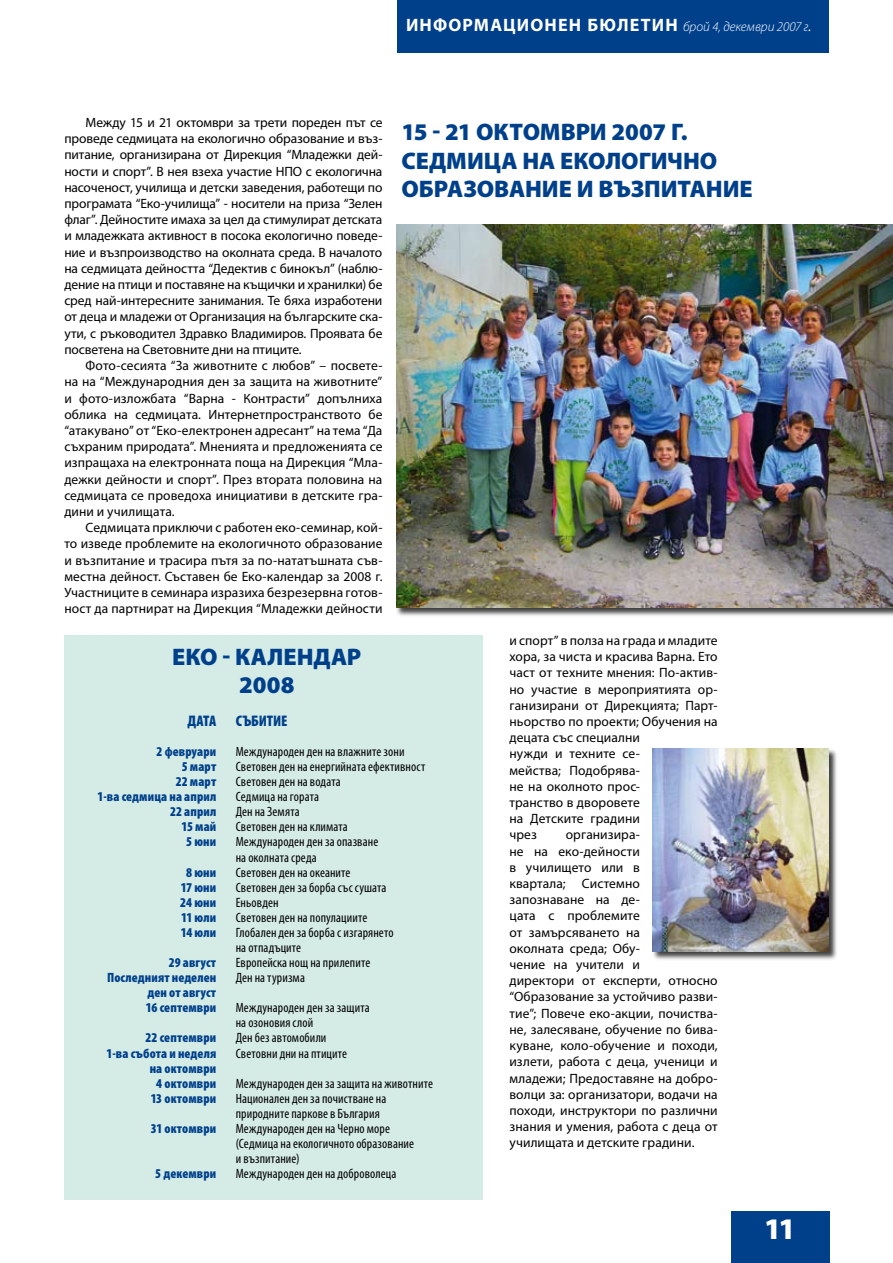
<style>
.page{position:relative;width:893px;height:1263px;background:#fff}
.page>*{position:absolute;margin:0;border:0;box-sizing:border-box;transform-origin:0 0}
.t1{font:900 30px "Myriad Pro";color:#fff}
.t2{font:900 24px/28.8px "Myriad Pro";letter-spacing:-.005em;color:#00408b}
.t3{font:700 18px "Myriad Pro";letter-spacing:.065em;color:#fff}
.t4{font:900 condensed 15.3px "Myriad Pro";letter-spacing:-.01em;color:#00408b}
.t5{font:13.5px/16.2px "Myriad Pro";letter-spacing:.005em;color:#000;text-align:justify}
.t6{font:condensed 13.5px/15.1px "Myriad Pro";letter-spacing:.01em;color:#000}
.t7{font:900 condensed 13.5px/15px "Myriad Pro";letter-spacing:.01em;color:#00408b}
.s1{font-weight:300;font-style:italic;font-size:13.5px}
.s2{font-weight:400;font-style:italic;font-size:13.5px}
</style>
<div class="page">
<div style="left:398px;top:0;width:431px;height:53px;background:#00408b"></div>
<div style="left:64px;top:635px;width:418px;height:564px;background:#d5ece6"></div>
<div style="left:395px;top:223px;width:498px;height:394px;background:#000;opacity:.75"></div>
<img style="left:396px;top:225px;width:497px;height:383px">
<div style="left:652px;top:747px;width:187px;height:214px;background:#000;opacity:.75"></div>
<img style="left:653px;top:749px;width:176px;height:202px">
<div style="left:731px;top:1211px;width:98px;height:52px;background:#00408b"></div>
<h3 class="t3" style="left:406px;top:13px;width:407px">ИНФОРМАЦИОНЕН БЮЛЕТИН <span class="s1">брой 4, декември 2007 г</span><span class="s2">.</span></h3>
<p class="t5" style="left:64px;top:114px;width:320px;text-indent:21px">Между 15 и 21 октомври за трети пореден път се проведе седмицата на екологично образование и въз&shy;питание, организирана от Дирекция “Младежки дей&shy;ности и спорт”. В нея взеха участие НПО с екологична насоченост, училища и детски заведения, работещи по програмата “Еко-училища” - носители на приза “Зелен флаг”. Дейностите имаха за цел да стимулират детската и младежката активност в посока екологично поведе&shy;ние и възпроизводство на околната среда. В началото на седмицата дейността “Дедектив с бинокъл” (наблю&shy;дение на птици и поставяне на къщички и хранилки) бе сред най-интересните занимания. Те бяха изработени от деца и младежи от Организация на българските ска&shy;ути, с ръководител Здравко Владимиров. Проявата бе посветена на Световните дни на птиците.</p>
<p class="t5" style="left:64px;top:357px;width:320px;text-indent:21px">Фото-сесията “За животните с любов” – посвете&shy;на на “Международния ден за защита на животните” и фото-изложбата “Варна - Контрасти” допълниха облика на седмицата. Интернетпространството бе “атакувано” от “Еко-електронен адресант” на тема “Да съхраним природата”. Мненията и предложенията се изпращаха на електронната поща на Дирекция “Мла&shy;дежки дейности и спорт”. През втората половина на седмицата се проведоха инициативи в детските гра&shy;дини и училищата.</p>
<p class="t5" style="left:64px;top:519px;width:320px;text-indent:21px">Седмицата приключи с работен еко-семинар, кой&shy;то изведе проблемите на екологичното образование и възпитание и трасира пътя за по-нататъшната съв&shy;местна дейност. Съставен бе Еко-календар за 2008 г.<br>Участниците в семинара изразиха безрезервна готов&shy;ност да партнират на Дирекция “Младежки дейности</p>
<h2 class="t2" style="left:401px;top:116px;width:92px">15 - 21 октомври</h2>
<h2 class="t2" style="left:401px;top:116px;width:353px;text-indent:210px">2007 г.<br>СЕДМИЦА НА ЕКОЛОГИЧНО<br>ОБРАЗОВАНИЕ И ВЪЗПИТАНИЕ</h2>
<h2 class="t2" style="left:172px;top:641px;width:191px;line-height:28px;text-align:center">ЕКО - КАЛЕНДАР<br>2008</h2>
<p class="t4" style="left:187px;top:711px;width:30px">ДАТА</p>
<p class="t4" style="left:236px;top:711px;width:53px">СЪБИТИЕ</p>
<p class="t7" style="left:157px;top:743px;width:61px">2 февруари</p>
<p class="t6" style="left:236px;top:744px;width:170px">Международен ден навлажнитезони</p>
<p class="t7" style="left:182px;top:759px;width:36px">5 март</p>
<p class="t6" style="left:236px;top:759px;width:191px">Световен ден наенергийнатаефективност</p>
<p class="t7" style="left:176px;top:774px;width:42px">22 март</p>
<p class="t6" style="left:236px;top:774px;width:106px">Световен ден наводата</p>
<p class="t7" style="left:98px;top:789px;width:120px">1-ва седмица на април</p>
<p class="t6" style="left:236px;top:789px;width:85px">Седмица нагората</p>
<p class="t7" style="left:170px;top:804px;width:48px">22 април</p>
<p class="t6" style="left:236px;top:804px;width:65px">Ден наЗемята</p>
<p class="t7" style="left:182px;top:819px;width:36px">15 май</p>
<p class="t6" style="left:236px;top:819px;width:114px">Световен ден наклимата</p>
<p class="t7" style="left:186px;top:834px;width:32px">5юни</p>
<p class="t6" style="left:236px;top:834px;width:144px">Международен ден заопазване наоколнатасреда</p>
<p class="t7" style="left:186px;top:864px;width:32px">8юни</p>
<p class="t6" style="left:236px;top:864px;width:116px">Световен ден наокеаните</p>
<p class="t7" style="left:181px;top:879px;width:37px">17юни</p>
<p class="t6" style="left:236px;top:879px;width:152px">Световен ден заборбасъс сушата</p>
<p class="t7" style="left:180px;top:894px;width:38px">24юни</p>
<p class="t6" style="left:236px;top:894px;width:44px">Еньовден</p>
<p class="t7" style="left:181px;top:909px;width:37px">11юли</p>
<p class="t6" style="left:236px;top:910px;width:133px">Световен ден на популациите</p>
<p class="t7" style="left:181px;top:924px;width:37px">14юли</p>
<p class="t6" style="left:236px;top:925px;width:159px">Глобален ден заборбас изгарянето наотпадъците</p>
<p class="t7" style="left:169px;top:955px;width:49px">29 август</p>
<p class="t6" style="left:236px;top:955px;width:136px">Европейска нощ на прилепите</p>
<p class="t7" style="left:107px;top:970px;width:111px">Последният неделен</p>
<p class="t6" style="left:236px;top:970px;width:71px">Ден натуризма</p>
<p class="t7" style="left:146px;top:985px;width:72px">ден от август<br>16 септември</p>
<p class="t6" style="left:236px;top:1000px;width:135px">Международен ден зазащита наозоновияслой</p>
<p class="t7" style="left:146px;top:1030px;width:72px">22 септември</p>
<p class="t6" style="left:236px;top:1030px;width:92px">Ден безавтомобили</p>
<p class="t7" style="left:107px;top:1045px;width:111px">1-ва събота и неделя</p>
<p class="t6" style="left:236px;top:1045px;width:113px">Световни дни на птиците</p>
<p class="t7" style="left:150px;top:1060px;width:68px;text-align:center">на октомври<br>4 октомври</p>
<p class="t6" style="left:236px;top:1075px;width:199px">Международен ден зазащита на животните</p>
<p class="t7" style="left:151px;top:1090px;width:67px">13 октомври</p>
<p class="t6" style="left:236px;top:1090px;width:152px">Национален ден за почистване на природните парковев България</p>
<p class="t7" style="left:151px;top:1120px;width:67px">31 октомври</p>
<p class="t6" style="left:236px;top:1121px;width:180px">Международен ден на Черно море (Седмица наекологичнотообразование и възпитание)</p>
<p class="t7" style="left:155px;top:1166px;width:63px">5 декември</p>
<p class="t6" style="left:236px;top:1166px;width:162px">Международен ден на доброволеца</p>
<p class="t5" style="left:509px;top:632px;width:210px;text-align:left">и спорт” в полза на града и младите хора, за чиста и красива Варна. Ето част от техните мнения: По-актив&shy;но участие в мероприятията ор&shy;ганизирани от Дирекцията; Парт&shy;ньорство по проекти; Обучения на децата със специални<br>нужди и техните се-<br>мейства; Подобрява-<br>не на околното прос-<br>транство в дворовете<br>на Детските градини<br>чрез</p>
<p class="t5" style="left:509px;top:827px;width:210px;text-align:left;text-indent:56px">организира-<br>не на еко-дейности<br>в училището или в<br>квартала; Системно запознаване на де-<br>цата с проблемите<br>от замърсяването на<br>околната среда; Обу-<br>чение на учители и<br>директори от експерти, относно “Образование за устойчиво разви&shy;тие”; Повече еко-акции, почиства&shy;не, залесяване, обучение по бива&shy;куване, коло-обучение и походи, излети, работа с деца, ученици и младежи; Предоставяне на добро&shy;волци за: организатори, водачи на походи, инструктори по различни знания и умения, работа с деца от училищата и детските градини.</p>
<h1 class="t1" style="left:764px;top:1208px;width:33px">11</h1>
</div>
